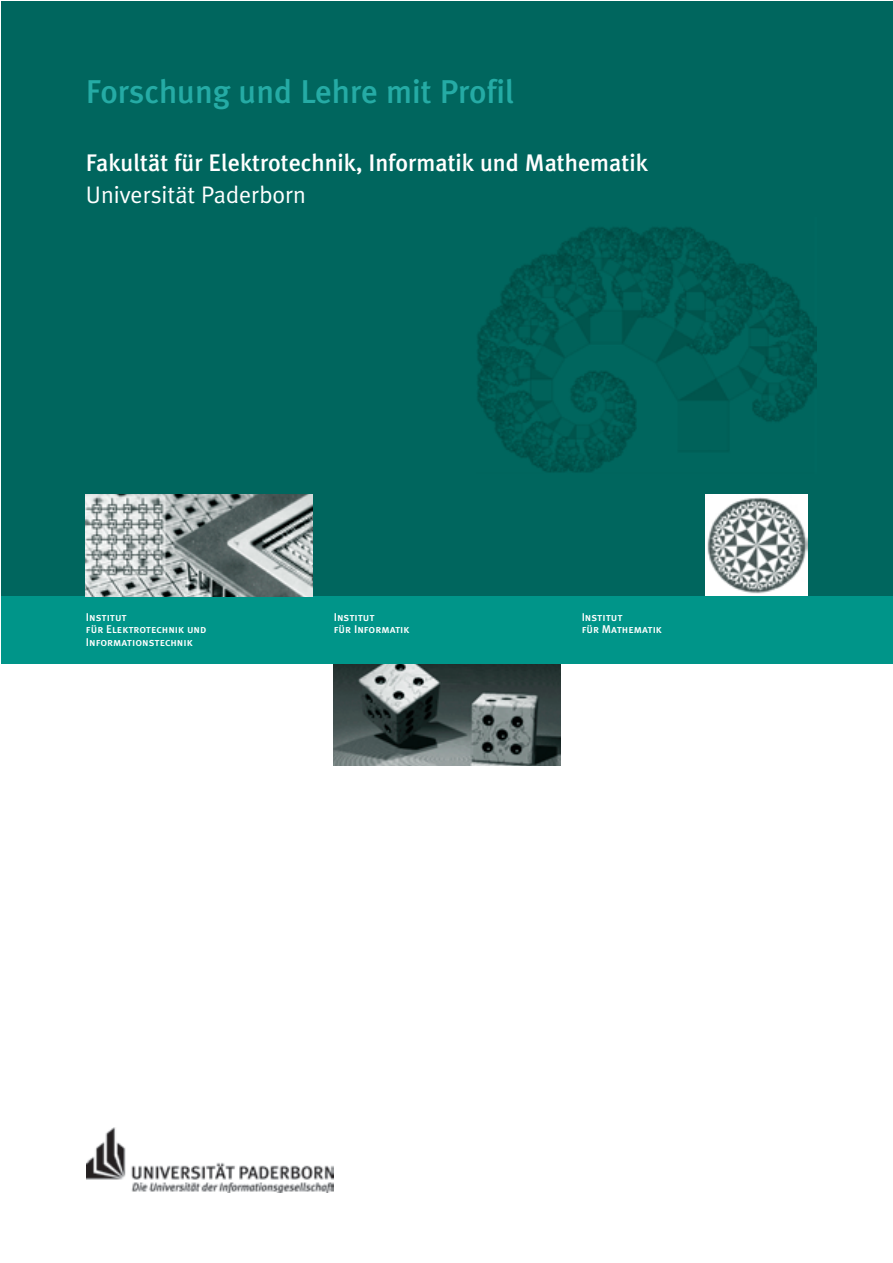
<style>
.page{position:relative;width:893px;height:1263px;background:#fff}
.page>*{position:absolute;margin:0;border:0;box-sizing:border-box;transform-origin:0 0}
.t1{font:500 33px "Meta Plus";color:#25aba5}
.t2{font:500 24px/31.2px "Meta Plus";color:#fff}
.t3{font:11.25px/12.8px "Meta Plus Medium Caps";color:#fff}
.s1{font-family:"Meta Plus Normal";font-weight:400}
</style>
<div class="page">
<div style="left:1px;top:2px;width:891px;height:594px;background:#00665e"></div>
<img style="left:477px;top:227px;width:339px;height:245px">
<img style="left:334px;top:664px;width:226px;height:102px">
<div style="left:1px;top:596px;width:891px;height:68px;background:#009589"></div>
<img style="left:86px;top:1127px;width:247px;height:65px">
<img style="left:86px;top:494px;width:226px;height:102px">
<img style="left:705px;top:494px;width:102px;height:102px">
<p class="t1" style="left:86px;top:79px;width:430px">Forschung und Lehre mit Profil</p>
<p class="t2" style="left:86px;top:149px;width:563px">Fakultät für Elektrotechnik, Informatik und Mathematik<br><span class="s1">Universität Paderborn</span></p>
<p class="t3" style="left:86px;top:610px;width:122px">Institut<br>für Elektrotechnik und<br>Informationstechnik</p>
<p class="t3" style="left:334px;top:610px;width:77px">Institut<br>für Informatik</p>
<p class="t3" style="left:581px;top:610px;width:82px">Institut<br>für Mathematik</p>
</div>
